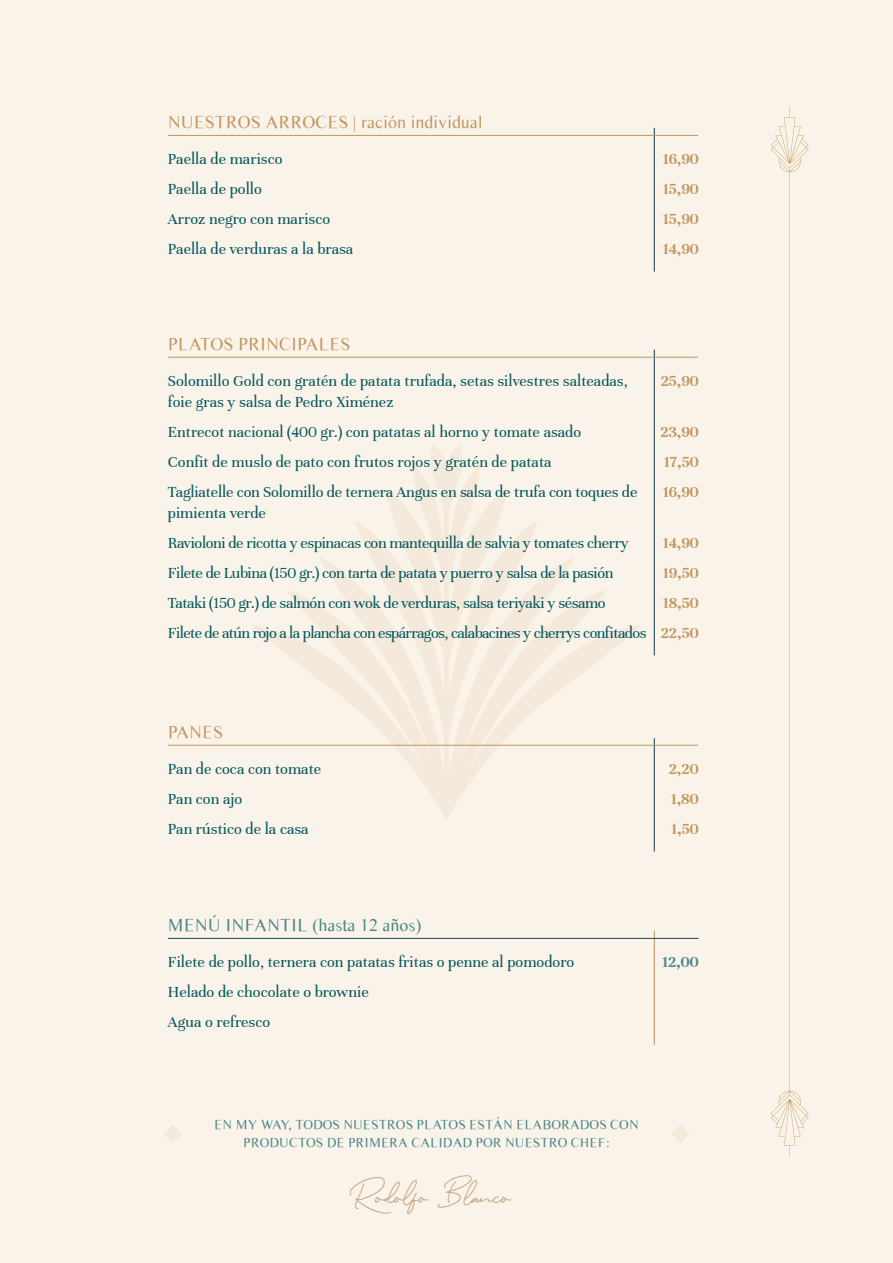
<style>
.page{position:relative;width:893px;height:1263px;background:#faf3e9}
.page>*{position:absolute;margin:0;border:0;box-sizing:border-box;transform-origin:0 0}
.t1{font:48px "Murphy Script";color:#c1a585}
.t2{font:18px "Times Sans Serif";color:#c2965f}
.t3{font:18px "Times Sans Serif";color:#498689}
.t4{font:16.5px/30px "Unna";color:#04575c}
.t5{font:16.5px/30px "Unna";letter-spacing:-.025em;color:#04575c}
.t6{font:700 16.5px/30px "Unna";color:#c2965f;text-align:justify}
.t7{font:700 16.5px "Unna";color:#498689}
.t8{font:13.5px/18px "Times Sans Serif";color:#498689;text-align:center}
</style>
<div class="page">
<svg style="left:252px;top:445px;width:389px;height:373px"></svg>
<svg style="left:164px;top:1125px;width:17px;height:17px"></svg>
<svg style="left:672px;top:1125px;width:17px;height:17px"></svg>
<hr style="left:654px;top:128px;width:1px;height:144px;background:#1b455b">
<hr style="left:168px;top:135px;width:530px;height:1px;background:#c2965f">
<hr style="left:654px;top:350px;width:1px;height:305px;background:#1b455b">
<hr style="left:168px;top:357px;width:530px;height:1px;background:#c2965f">
<hr style="left:654px;top:738px;width:1px;height:113px;background:#1b455b">
<hr style="left:168px;top:745px;width:530px;height:1px;background:#c2965f">
<hr style="left:654px;top:931px;width:1px;height:114px;background:#c2965f">
<hr style="left:168px;top:938px;width:531px;height:1px;background:#1b455b">
<svg style="left:771px;top:106px;width:37px;height:1050px"></svg>
<p class="t2" style="left:168px;top:110px;width:316px">NUESTROS ARROCES | ración individual</p>
<p class="t4" style="left:168px;top:144px;width:187px">Paella de marisco<br>Paella de pollo<br>Arroz negro con marisco<br>Paella de verduras a la brasa</p>
<p class="t6" style="left:663px;top:144px;width:37px">16,90<br>15,90<br>15,90<br>14,90</p>
<p class="t2" style="left:168px;top:332px;width:184px">PLATOS PRINCIPALES</p>
<p class="t4" style="left:168px;top:371px;width:461px;line-height:21px">Solomillo Gold con gratén de patata trufada, setas silvestres salteadas, foie gras y salsa de Pedro Ximénez</p>
<p class="t4" style="left:168px;top:417px;width:471px">Entrecot nacional (400 gr.) con patatas al horno y tomate asado<br>Confit de muslo de pato con frutos rojos y gratén de patata<br>Tagliatelle con Solomillo de ternera Angus en salsa de trufa con toques de</p>
<p class="t5" style="left:168px;top:498px;width:480px">pimienta verde<br>Ravioloni de ricotta y espinacas con mantequilla de salvia y tomates cherry Filete de Lubina (150 gr.) con tarta de patata y puerro y salsa de la pasión Tataki (150 gr.) de salmón con wok de verduras, salsa teriyaki y sésamo<br>Filete de atún rojo a la plancha con espárragos, calabacines y cherrys confitados</p>
<p class="t6" style="left:661px;top:366px;width:39px">25,90</p>
<p class="t6" style="left:660px;top:417px;width:40px">23,90<br>17,50<br>16,90</p>
<p class="t6" style="left:661px;top:528px;width:39px">14,90<br>19,50<br>18,50<br>22,50</p>
<p class="t2" style="left:168px;top:720px;width:57px">PANES</p>
<p class="t4" style="left:168px;top:754px;width:155px">Pan de coca con tomate<br>Pan con ajo<br>Pan rústico de la casa</p>
<p class="t6" style="left:669px;top:754px;width:31px">2,20<br>1,80<br>1,50</p>
<p class="t3" style="left:168px;top:913px;width:255px">MENÚ INFANTIL (hasta 12 años)</p>
<p class="t4" style="left:168px;top:947px;width:408px">Filete de pollo, ternera con patatas fritas o penne al pomodoro<br>Helado de chocolate o brownie<br>Agua o refresco</p>
<p class="t7" style="left:662px;top:953px;width:38px">12,00</p>
<p class="t8" style="left:214px;top:1115px;width:426px">EN MY WAY, TODOS NUESTROS PLATOS ESTÁN ELABORADOS CON<br>PRODUCTOS DE PRIMERA CALIDAD POR NUESTRO CHEF:</p>
<h1 class="t1" style="left:350px;top:1168px;width:163px">Rodolfo Blanco</h1>
</div>
